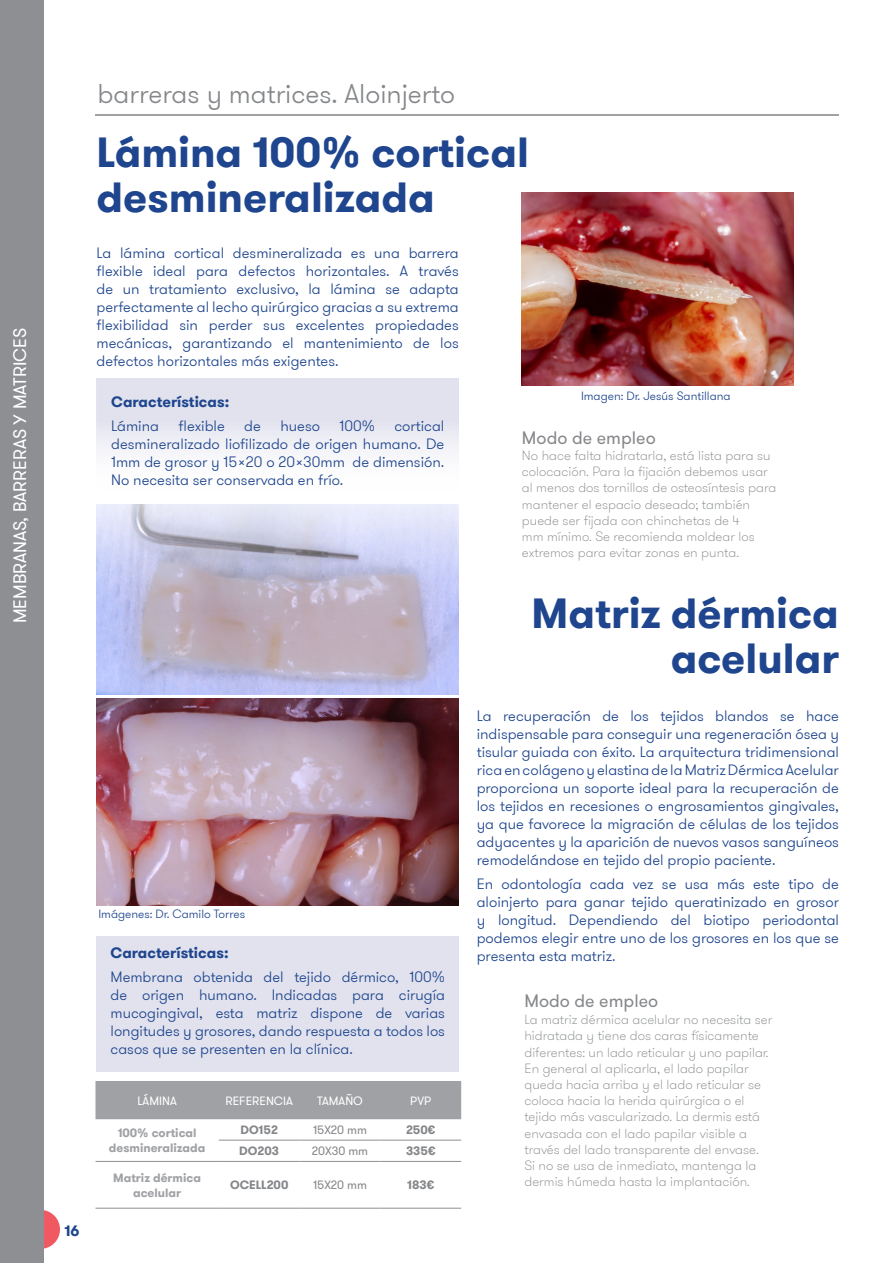
<style>
.page{position:relative;width:893px;height:1263px;background:#fff}
.page>*{position:absolute;margin:0;border:0;box-sizing:border-box;transform-origin:0 0}
.CUERPO_DE_TEXTO{font:700 42px/45px "GT Walsheim Pro";color:#1e458d}
.SABIAS_QUÉ{font:300 27px "GT Walsheim Pro";color:#85878a}
.SABIAS_QUÉ-2{font:18px "GT Walsheim Pro";color:#fff}
.TITULO_MODO_DE_EMPLE{font:18px "GT Walsheim Pro";color:#85878a}
.CUERPO_DE_TEXTO-2{font:300 15px/18px "GT Walsheim Pro";color:#1e458d;text-align:justify}
.CUERPO_DE_TEXTO-3{font:700 15px "GT Walsheim Pro";color:#1e458d}
.TEXTO_MODO_DE_EMPLEO{font:100 13.5px/16.2px "GT Walsheim Pro";color:#85878a}
.PIES_DE_FOTO{font:300 12px "GT Walsheim Pro";color:#1e458d}
.REFERENCIA_TABLA{font:700 12px/14.4px "GT Walsheim Pro";color:#a0a1a5;text-align:center}
.REFERENCIA_TABLA-2{font:700 12px "GT Walsheim Pro";color:#85878a}
.ENCABEZADO_TABLA{font:12px "GT Walsheim Pro";color:#fff}
.DATOS_TABLA{font:12px "GT Walsheim Pro";color:#85878a}
</style>
<div class="page">
<hr style="left:95px;top:115px;width:744px;height:1px;background:#454647">
<div style="left:21px;top:1210px;width:39px;height:39px;background:#f05961;border-radius:50%"></div>
<div style="left:97px;top:936px;width:362px;height:135px;background:#e1e2ee"></div>
<div style="left:97px;top:378px;width:362px;height:115px;background:linear-gradient(to bottom,#d9dbea,#fff)"></div>
<div style="left:95px;top:1081px;width:366px;height:38px;background:#a0a1a5"></div>
<hr style="left:219px;top:1140px;width:81px;height:1px;background:#8d8f92">
<hr style="left:300px;top:1140px;width:80px;height:1px;background:#8d8f92">
<hr style="left:380px;top:1140px;width:81px;height:1px;background:#8d8f92">
<hr style="left:95px;top:1161px;width:124px;height:1px;background:#8d8f92">
<hr style="left:219px;top:1161px;width:81px;height:1px;background:#8d8f92">
<hr style="left:300px;top:1161px;width:80px;height:1px;background:#8d8f92">
<hr style="left:380px;top:1161px;width:81px;height:1px;background:#8d8f92">
<hr style="left:95px;top:1208px;width:124px;height:1px;background:#8d8f92">
<hr style="left:219px;top:1208px;width:81px;height:1px;background:#8d8f92">
<hr style="left:300px;top:1208px;width:80px;height:1px;background:#8d8f92">
<hr style="left:380px;top:1208px;width:81px;height:1px;background:#8d8f92">
<img style="left:521px;top:193px;width:272px;height:192px">
<img style="left:97px;top:698px;width:362px;height:208px">
<img style="left:97px;top:505px;width:362px;height:189px">
<div style="left:0;top:0;width:43px;height:1263px;background:#8d8f92"></div>
<p class="SABIAS_QUÉ-2" style="left:9px;top:623px;width:297px;rotate:-90deg">MEMBRANAS, BARRERAS Y MATRICES</p>
<p class="CUERPO_DE_TEXTO-3" style="left:64px;top:1220px;width:17px">16</p>
<p class="SABIAS_QUÉ" style="left:98px;top:76px;width:359px">barreras y matrices. Aloinjerto</p>
<p class="CUERPO_DE_TEXTO" style="left:97px;top:130px;width:434px">Lámina 100% cortical desmineralizada</p>
<p class="CUERPO_DE_TEXTO-2" style="left:97px;top:244px;width:364px">La lámina cortical desmineralizada es una barrera flexible ideal para defectos horizontales. A través de un tratamiento exclusivo, la lámina se adapta perfectamente al lecho quirúrgico gracias a su extrema flexibilidad sin perder sus excelentes propiedades mecánicas, garantizando el mantenimiento de los defectos horizontales más exigentes.</p>
<p class="CUERPO_DE_TEXTO-3" style="left:111px;top:392px;width:120px">Características:</p>
<p class="CUERPO_DE_TEXTO-2" style="left:111px;top:417px;width:49px">Lámina</p>
<p class="CUERPO_DE_TEXTO-2" style="left:179px;top:417px;width:48px">flexible</p>
<p class="CUERPO_DE_TEXTO-2" style="left:244px;top:417px;width:18px">de</p>
<p class="CUERPO_DE_TEXTO-2" style="left:280px;top:417px;width:41px">hueso</p>
<p class="CUERPO_DE_TEXTO-2" style="left:339px;top:417px;width:37px">100%</p>
<p class="CUERPO_DE_TEXTO-2" style="left:111px;top:417px;width:335px;text-indent:283px">cortical desmineralizado liofilizado de origen humano. De 1mm de grosor y 15x20 o 20x30mm de dimensión.<br>No necesita ser conservada en frío.</p>
<p class="PIES_DE_FOTO" style="left:98px;top:907px;width:148px">Imágenes: Dr. Camilo Torres</p>
<p class="CUERPO_DE_TEXTO-3" style="left:111px;top:943px;width:120px">Características:</p>
<p class="CUERPO_DE_TEXTO-2" style="left:111px;top:968px;width:336px">Membrana obtenida del tejido dérmico, 100% de origen humano. Indicadas para cirugía mucogingival, esta matriz dispone de varias longitudes y grosores, dando respuesta a todos los casos que se presenten en la clínica.</p>
<p class="ENCABEZADO_TABLA" style="left:138px;top:1093px;width:41px">LÁMINA</p>
<p class="ENCABEZADO_TABLA" style="left:225px;top:1093px;width:69px">REFERENCIA</p>
<p class="ENCABEZADO_TABLA" style="left:317px;top:1093px;width:47px">TAMAÑO</p>
<p class="ENCABEZADO_TABLA" style="left:410px;top:1093px;width:23px">PVP</p>
<p class="REFERENCIA_TABLA" style="left:109px;top:1126px;width:98px">100% cortical desmineralizada</p>
<p class="REFERENCIA_TABLA-2" style="left:240px;top:1122px;width:39px">DO152</p>
<p class="DATOS_TABLA" style="left:313px;top:1122px;width:55px">15X20 mm</p>
<p class="REFERENCIA_TABLA-2" style="left:406px;top:1122px;width:31px">250€</p>
<p class="REFERENCIA_TABLA-2" style="left:239px;top:1143px;width:41px">DO203</p>
<p class="DATOS_TABLA" style="left:312px;top:1143px;width:58px">20X30 mm</p>
<p class="REFERENCIA_TABLA-2" style="left:406px;top:1143px;width:31px">335€</p>
<p class="REFERENCIA_TABLA" style="left:113px;top:1171px;width:89px">Matriz dérmica acelular</p>
<p class="REFERENCIA_TABLA-2" style="left:230px;top:1177px;width:60px">OCELL200</p>
<p class="DATOS_TABLA" style="left:313px;top:1177px;width:55px">15X20 mm</p>
<p class="REFERENCIA_TABLA-2" style="left:407px;top:1177px;width:29px">183€</p>
<p class="PIES_DE_FOTO" style="left:581px;top:389px;width:151px">Imagen: Dr. Jesús Santillana</p>
<p class="TITULO_MODO_DE_EMPLE" style="left:522px;top:426px;width:135px">Modo de empleo</p>
<p class="TEXTO_MODO_DE_EMPLEO" style="left:522px;top:447px;width:256px">No hace falta hidratarla, está lista para su colocación. Para la fijación debemos usar al menos dos tornillos de osteosíntesis para mantener el espacio deseado; también puede ser fijada con chinchetas de 4<br>mm mínimo. Se recomienda moldear los extremos para evitar zonas en punta.</p>
<p class="CUERPO_DE_TEXTO" style="left:532px;top:591px;width:309px">Matriz dérmica</p>
<p class="CUERPO_DE_TEXTO" style="left:671px;top:636px;width:170px">acelular</p>
<p class="CUERPO_DE_TEXTO-2" style="left:477px;top:707px;width:364px">La recuperación de los tejidos blandos se hace indispensable para conseguir una regeneración ósea y tisular guiada con éxito. La arquitectura tridimensional rica en colágeno y elastina de la Matriz Dérmica Acelular proporciona un soporte ideal para la recuperación de los tejidos en recesiones o engrosamientos gingivales, ya que favorece la migración de células de los tejidos adyacentes y la aparición de nuevos vasos sanguíneos remodelándose en tejido del propio paciente.</p>
<p class="CUERPO_DE_TEXTO-2" style="left:477px;top:875px;width:364px">En odontología cada vez se usa más este tipo de aloinjerto para ganar tejido queratinizado en grosor y longitud. Dependiendo del biotipo periodontal podemos elegir entre uno de los grosores en los que se presenta esta matriz.</p>
<p class="TITULO_MODO_DE_EMPLE" style="left:524px;top:989px;width:135px">Modo de empleo</p>
<p class="TEXTO_MODO_DE_EMPLEO" style="left:524px;top:1012px;width:249px">La matriz dérmica acelular no necesita ser hidratada y tiene dos caras físicamente diferentes: un lado reticular y uno papilar.<br>En general al aplicarla, el lado papilar queda hacia arriba y el lado reticular se coloca hacia la herida quirúrgica o el tejido más vascularizado. La dermis está envasada con el lado papilar visible a través del lado transparente del envase.</p>
<p class="TEXTO_MODO_DE_EMPLEO" style="left:524px;top:1157px;width:233px">Si no se usa de inmediato, mantenga la dermis húmeda hasta la implantación.</p>
</div>
